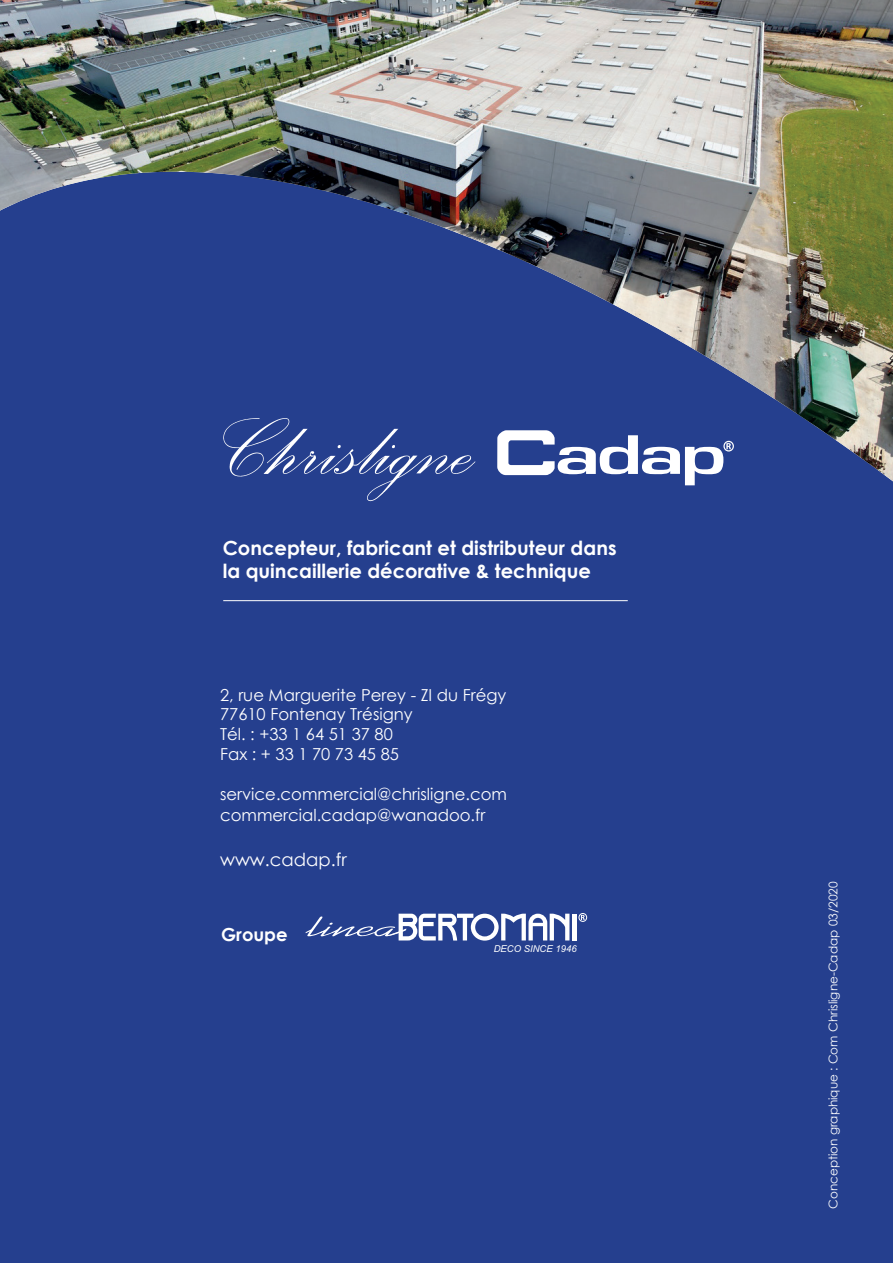
<style>
.page{position:relative;width:893px;height:1263px;background:#253f8e}
.page>*{position:absolute;margin:0;border:0;box-sizing:border-box;transform-origin:0 0}
.t1{font:700 19.5px/23.4px "Century Gothic";color:#fff}
.t2{font:18px "Century Gothic";color:#fff}
.t3{font:700 18px "Century Gothic";color:#fff}
.t4{font:16.5px/19.8px "Century Gothic";color:#fff}
.t5{font:12px "Century Gothic";color:#fff}
.t6{font:italic 9.45px "Arial";color:#fff}
</style>
<div class="page">
<img style="left:0;top:0;width:893px;height:481px">
<hr style="left:223px;top:600px;width:405px;height:1px;background:#fff">
<hr style="left:573px;top:914px;width:4px;height:26px;background:#fff">
<svg style="left:578px;top:913px;width:9px;height:9px"></svg>
<svg style="left:306px;top:914px;width:263px;height:27px"></svg>
<svg style="left:223px;top:418px;width:252px;height:83px"></svg>
<svg style="left:497px;top:430px;width:237px;height:55px"></svg>
<p class="t1" style="left:223px;top:535px;width:395px">Concepteur, fabricant et distributeur dans la quincaillerie décorative &amp; technique</p>
<p class="t4" style="left:220px;top:684px;width:288px">2, rue Marguerite Perey - ZI du Frégy<br>77610 Fontenay Trésigny<br>Tél. : +33 1 64 51 37 80<br>Fax : + 33 1 70 73 45 85</p>
<p class="t4" style="left:220px;top:783px;width:288px;line-height:21.6px">service.commercial@chrisligne.com commercial.cadap@wanadoo.fr</p>
<p class="t2" style="left:220px;top:847px;width:128px">www.cadap.fr</p>
<p class="t3" style="left:221px;top:921px;width:68px">Groupe</p>
<p class="t6" style="left:494px;top:943px;width:84px">DECO SINCE 1946</p>
<p class="t5" style="left:825px;top:1209px;width:329px;rotate:-90deg">Conception graphique : Com Chrisligne-Cadap 03/2020</p>
</div>
